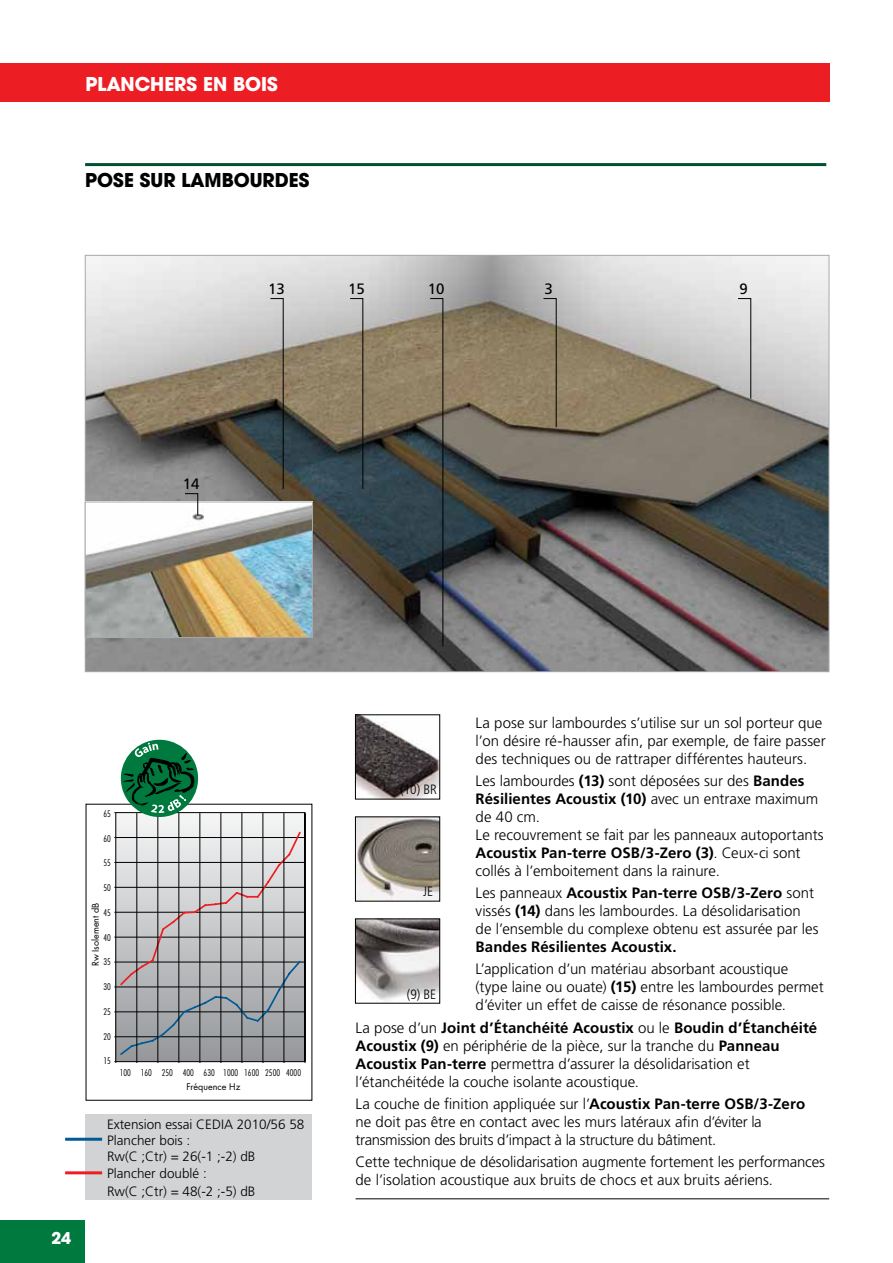
<style>
.page{position:relative;width:893px;height:1263px;background:#fff}
.page>*{position:absolute;margin:0;border:0;box-sizing:border-box;transform-origin:0 0}
.t1{font:700 21px "Avant Gard";color:#000}
.t2{font:700 21px "Avant Gard";color:#fff}
.t3{font:700 18px "Avant Gard";color:#fff}
.t4{font:300 15px/18px "Frutiger";color:#000}
.t5{font:700 15px "Frutiger";letter-spacing:.005em;color:#000}
.t6{font:15px "Frutiger";color:#000}
.t7{font:300 13.5px/16.2px "Frutiger";color:#000}
.t8{font:300 condensed 13.5px "Frutiger";color:#000}
.t9{font:300 condensed 9px "Futura";color:#000}
.t10{font:9px "Futura";color:#000}
.s1{font-weight:700}
</style>
<div class="page">
<div style="left:0;top:1220px;width:85px;height:43px;background:#00793f"></div>
<div style="left:86px;top:1114px;width:226px;height:86px;background:#d1d3d4"></div>
<hr style="left:85px;top:163px;width:741px;height:3px;background:#00502f">
<div style="left:116px;top:813px;width:188px;height:249px;background:#f2f2f3"></div>
<hr style="left:116px;top:812px;width:189px;height:1px;background:#000">
<hr style="left:115px;top:813px;width:1px;height:249px;background:#000">
<svg style="left:114px;top:830px;width:192px;height:233px;background:#b1b1b4"></svg>
<hr style="left:137px;top:813px;width:1px;height:249px;background:#000">
<hr style="left:158px;top:813px;width:1px;height:249px;background:#000">
<hr style="left:179px;top:813px;width:1px;height:249px;background:#000">
<hr style="left:200px;top:813px;width:1px;height:249px;background:#000">
<hr style="left:221px;top:813px;width:1px;height:249px;background:#000">
<hr style="left:242px;top:813px;width:1px;height:249px;background:#000">
<hr style="left:263px;top:813px;width:1px;height:249px;background:#000">
<hr style="left:284px;top:813px;width:1px;height:249px;background:#000">
<hr style="left:305px;top:813px;width:1px;height:249px;background:#000">
<hr style="left:305px;top:812px;width:1px;height:249px;background:#000">
<hr style="left:65px;top:1138px;width:37px;height:3px;background:#005a96">
<hr style="left:65px;top:1171px;width:37px;height:3px;background:#ed1d24">
<svg style="left:114px;top:739px;width:86px;height:80px"></svg>
<img style="left:357px;top:818px;width:81px;height:81px">
<div style="left:355px;top:816px;width:85px;height:85px;border:1px solid #000"></div>
<img style="left:357px;top:716px;width:81px;height:81px">
<div style="left:355px;top:714px;width:85px;height:85px;border:1px solid #000"></div>
<img style="left:357px;top:920px;width:81px;height:81px">
<div style="left:355px;top:918px;width:85px;height:85px;border:1px solid #000"></div>
<div style="left:0;top:64px;width:829px;height:38px;background:#ed1d24"></div>
<hr style="left:356px;top:1198px;width:473px;height:1px;background:#000">
<img style="left:87px;top:257px;width:740px;height:413px">
<img style="left:87px;top:504px;width:224px;height:132px">
<div style="left:85px;top:502px;width:228px;height:136px;border:1px solid #a7a9ac"></div>
<svg style="left:270px;top:298px;width:14px;height:192px;background:#6d6c63"></svg>
<svg style="left:349px;top:298px;width:15px;height:192px;background:#767266"></svg>
<svg style="left:429px;top:298px;width:15px;height:349px;background:#585851"></svg>
<svg style="left:543px;top:298px;width:14px;height:130px;background:#897e68"></svg>
<svg style="left:737px;top:298px;width:14px;height:101px"></svg>
<svg style="left:184px;top:493px;width:14px;height:23px"></svg>
<h1 class="t2" style="left:85px;top:71px;width:194px">PLANCHERS EN BOIS</h1>
<h1 class="t1" style="left:85px;top:168px;width:226px">POSE SUR LAMBOURDES</h1>
<p class="t6" style="left:268px;top:280px;width:18px">13</p>
<p class="t6" style="left:348px;top:280px;width:18px">15</p>
<p class="t6" style="left:428px;top:280px;width:18px">10</p>
<p class="t6" style="left:544px;top:280px;width:10px">3</p>
<p class="t6" style="left:739px;top:280px;width:10px">9</p>
<p class="t6" style="left:183px;top:475px;width:18px">14</p>
<p class="t3" style="left:51px;top:1227px;width:21px">24</p>
<p class="t9" style="left:103px;top:808px;width:9px">65</p>
<p class="t9" style="left:103px;top:833px;width:9px">60</p>
<p class="t9" style="left:103px;top:857px;width:9px">55</p>
<p class="t9" style="left:103px;top:882px;width:9px">50</p>
<p class="t9" style="left:103px;top:907px;width:9px">45</p>
<p class="t9" style="left:103px;top:932px;width:9px">40</p>
<p class="t9" style="left:103px;top:956px;width:9px">35</p>
<p class="t9" style="left:103px;top:981px;width:9px">30</p>
<p class="t9" style="left:103px;top:1006px;width:9px">25</p>
<p class="t9" style="left:103px;top:1031px;width:9px">20</p>
<p class="t9" style="left:103px;top:1055px;width:9px">15</p>
<p class="t10" style="left:89px;top:966px;width:65px;rotate:-90deg">Rw Isolement dB</p>
<p class="t9" style="left:120px;top:1067px;width:183px">100 160 250 400 630 1000 1600 2500 4000</p>
<p class="t10" style="left:186px;top:1081px;width:56px">Fréquence Hz</p>
<p class="t7" style="left:107px;top:1116px;width:199px">Extension essai CEDIA 2010/56 58<br>Plancher bois :<br>Rw(C ;Ctr) = 26(-1 ;-2) dB<br>Plancher doublé :</p>
<p class="t7" style="left:107px;top:1183px;width:150px">Rw(C ;Ctr) = 48(-2 ;-5) dB</p>
<p class="t4" style="left:476px;top:713px;width:352px">La pose sur lambourdes s’utilise sur un sol porteur que l’on désire ré-hausser afin, par exemple, de faire passer des techniques ou de rattraper différentes hauteurs.</p>
<p class="t4" style="left:476px;top:772px;width:350px">Les lambourdes <span class="s1">(13)</span> sont déposées sur des <span class="s1">Bandes Résilientes Acoustix (10)</span> avec un entraxe maximum de 40 cm.<br>Le recouvrement se fait par les panneaux autoportants <span class="s1">Acoustix Pan-terre OSB/3-Zero (3)</span>. Ceux-ci sont collés à l’emboitement dans la rainure.</p>
<p class="t4" style="left:476px;top:884px;width:345px">Les panneaux <span class="s1">Acoustix Pan-terre OSB/3-Zero</span> sont vissés <span class="s1">(14)</span> dans les lambourdes. La désolidarisation de l’ensemble du complexe obtenu est assurée par les</p>
<p class="t5" style="left:476px;top:938px;width:203px">Bandes Résilientes Acoustix.</p>
<p class="t4" style="left:476px;top:960px;width:350px">L’application d’un matériau absorbant acoustique (type laine ou ouate) <span class="s1">(15)</span> entre les lambourdes permet d’éviter un effet de caisse de résonance possible.</p>
<p class="t4" style="left:356px;top:1018px;width:463px">La pose d’un <span class="s1">Joint d’Étanchéité Acoustix</span> ou le <span class="s1">Boudin d’Étanchéité Acoustix (9)</span> en périphérie de la pièce, sur la tranche du <span class="s1">Panneau Acoustix Pan-terre</span> permettra d’assurer la désolidarisation et l’étanchéitéde la couche isolante acoustique.</p>
<p class="t4" style="left:356px;top:1095px;width:451px">La couche de finition appliquée sur l’<span class="s1">Acoustix Pan-terre OSB/3-Zero </span>ne doit pas être en contact avec les murs latéraux afin d’éviter la transmission des bruits d’impact à la structure du bâtiment.</p>
<p class="t4" style="left:356px;top:1153px;width:471px">Cette technique de désolidarisation augmente fortement les performances de l’isolation acoustique aux bruits de chocs et aux bruits aériens.</p>
<p class="t8" style="left:400px;top:782px;width:38px">(10) BR</p>
<p class="t8" style="left:423px;top:884px;width:11px">JE</p>
<p class="t8" style="left:407px;top:987px;width:31px">(9) BE</p>
</div>
